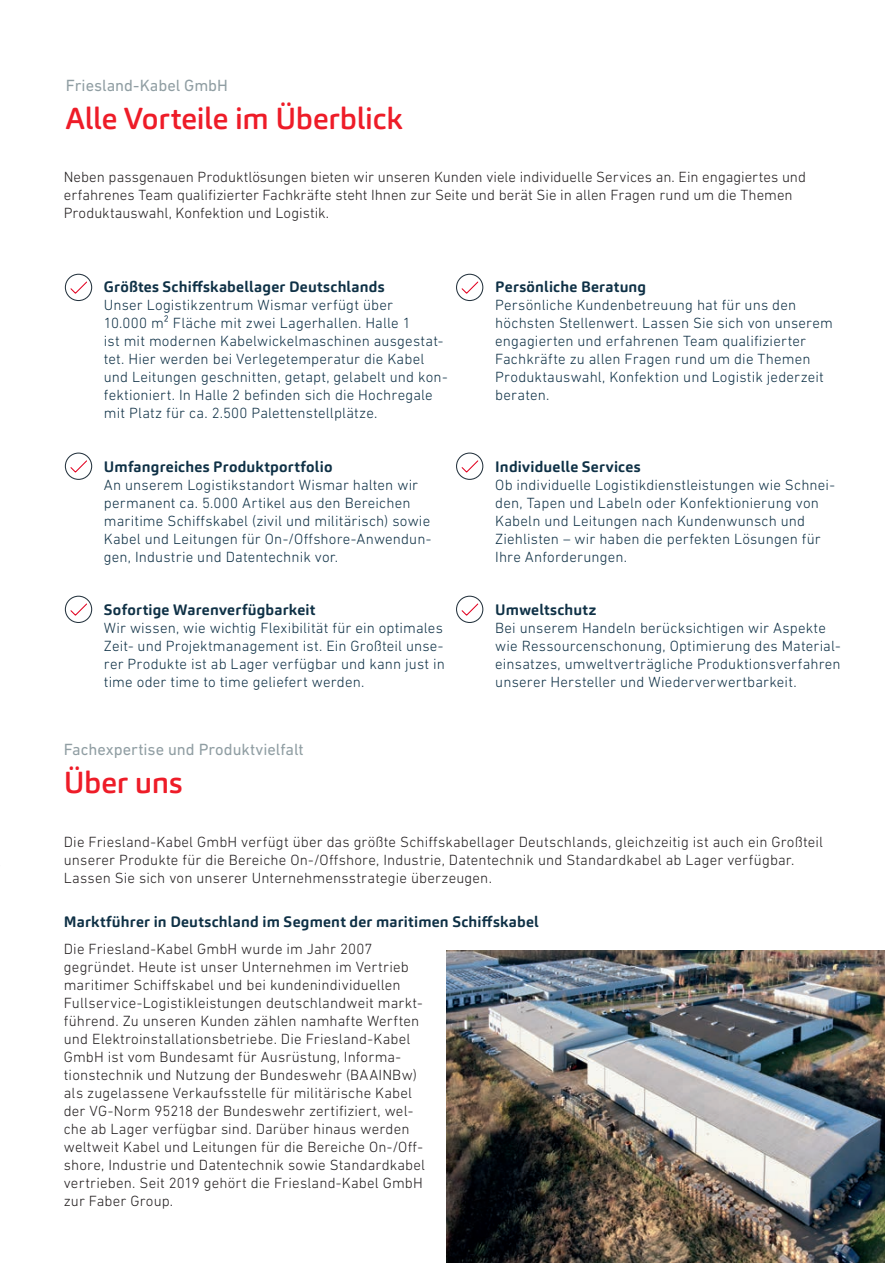
<style>
.page{position:relative;width:885px;height:1263px;background:#fff}
.page>*{position:absolute;margin:0;border:0;box-sizing:border-box;transform-origin:0 0}
.t1{font:500 30px "Carnas";letter-spacing:-.01em;color:#ee1c28}
.t2{font:16.5px "DIN Next W1 G";letter-spacing:-.005em;color:#909ea3}
.t3{font:300 15px/18px "DIN Next W1 G";letter-spacing:.01em;color:#0f3146}
.t4{font:300 15px/18px "DIN Next W1 G";letter-spacing:.01em;color:#231f20}
.t5{font:700 15px "Carnas";letter-spacing:.015em;color:#0f3146}
</style>
<div class="page">
<div style="left:65px;top:274px;width:27px;height:27px;border:1px solid #25343f;border-radius:50%"></div>
<svg style="left:70px;top:281px;width:17px;height:13px"></svg>
<div style="left:456px;top:274px;width:27px;height:27px;border:1px solid #25343f;border-radius:50%"></div>
<svg style="left:461px;top:281px;width:18px;height:13px"></svg>
<div style="left:65px;top:453px;width:27px;height:27px;border:1px solid #25343f;border-radius:50%"></div>
<svg style="left:70px;top:460px;width:17px;height:13px"></svg>
<div style="left:65px;top:596px;width:27px;height:27px;border:1px solid #25343f;border-radius:50%"></div>
<svg style="left:70px;top:603px;width:17px;height:13px"></svg>
<div style="left:456px;top:453px;width:27px;height:27px;border:1px solid #25343f;border-radius:50%"></div>
<svg style="left:461px;top:460px;width:18px;height:13px"></svg>
<div style="left:456px;top:596px;width:27px;height:27px;border:1px solid #25343f;border-radius:50%"></div>
<svg style="left:461px;top:603px;width:18px;height:13px"></svg>
<img style="left:446px;top:950px;width:438px;height:313px">
<p class="t2" style="left:66px;top:76px;width:163px">Friesland-Kabel GmbH</p>
<h1 class="t1" style="left:66px;top:99px;width:338px">Alle Vorteile im Überblick</h1>
<p class="t4" style="left:64px;top:168px;width:743px">Neben passgenauen Produktlösungen bieten wir unseren Kunden viele individuelle Services an. Ein engagiertes und erfahrenes Team qualifizierter Fachkräfte steht Ihnen zur Seite und berät Sie in allen Fragen rund um die Themen<br>Produktauswahl, Konfektion und Logistik.</p>
<p class="t5" style="left:104px;top:277px;width:282px">Größtes Schiffskabellager Deutschlands</p>
<p class="t3" style="left:104px;top:295px;width:345px">Unser Logistikzentrum Wismar verfügt über<br>10.000 m² Fläche mit zwei Lagerhallen. Halle 1<br>ist mit modernen Kabelwickelmaschinen ausgestat&shy;tet. Hier werden bei Verlegetemperatur die Kabel und Leitungen geschnitten, getapt, gelabelt und kon&shy;fektioniert. In Halle 2 befinden sich die Hochregale mit Platz für ca. 2.500 Palettenstellplätze.</p>
<p class="t5" style="left:104px;top:457px;width:230px">Umfangreiches Produktportfolio</p>
<p class="t3" style="left:104px;top:475px;width:329px">An unserem Logistikstandort Wismar halten wir permanent ca. 5.000 Artikel aus den Bereichen maritime Schiffskabel (zivil und militärisch) sowie Kabel und Leitungen für On-/Offshore-Anwendun&shy;gen, Industrie und Datentechnik vor.</p>
<p class="t5" style="left:104px;top:600px;width:213px">Sofortige Warenverfügbarkeit</p>
<p class="t3" style="left:104px;top:618px;width:342px">Wir wissen, wie wichtig Flexibilität für ein optimales Zeit- und Projektmanagement ist. Ein Großteil unse&shy;rer Produkte ist ab Lager verfügbar und kann just in time oder time to time geliefert werden.</p>
<p class="t2" style="left:64px;top:740px;width:241px">Fachexpertise und Produktvielfalt</p>
<h1 class="t1" style="left:64px;top:763px;width:120px">Über uns</h1>
<p class="t5" style="left:495px;top:277px;width:152px">Persönliche Beratung</p>
<p class="t3" style="left:495px;top:295px;width:339px">Persönliche Kundenbetreuung hat für uns den höchsten Stellenwert. Lassen Sie sich von unserem engagierten und erfahrenen Team qualifizierter Fachkräfte zu allen Fragen rund um die Themen Produktauswahl, Konfektion und Logistik jederzeit beraten.</p>
<p class="t5" style="left:495px;top:457px;width:147px">Individuelle Services</p>
<p class="t3" style="left:495px;top:475px;width:341px">Ob individuelle Logistikdienstleistungen wie Schnei&shy;den, Tapen und Labeln oder Konfektionierung von Kabeln und Leitungen nach Kundenwunsch und Ziehlisten – wir haben die perfekten Lösungen für Ihre Anforderungen.</p>
<p class="t5" style="left:495px;top:600px;width:102px">Umweltschutz</p>
<p class="t3" style="left:495px;top:618px;width:347px">Bei unserem Handeln berücksichtigen wir Aspekte wie Ressourcenschonung, Optimierung des Material&shy;einsatzes, umweltverträgliche Produktionsverfahren unserer Hersteller und Wiederverwertbarkeit.</p>
<p class="t4" style="left:64px;top:833px;width:760px">Die Friesland-Kabel GmbH verfügt über das größte Schiffskabellager Deutschlands, gleichzeitig ist auch ein Großteil unserer Produkte für die Bereiche On-/Offshore, Industrie, Datentechnik und Standardkabel ab Lager verfügbar.<br>Lassen Sie sich von unserer Unternehmensstrategie überzeugen.</p>
<p class="t5" style="left:64px;top:912px;width:476px">Marktführer in Deutschland im Segment der maritimen Schiffskabel</p>
<p class="t4" style="left:64px;top:940px;width:363px">Die Friesland-Kabel GmbH wurde im Jahr 2007 gegründet. Heute ist unser Unternehmen im Vertrieb maritimer Schiffskabel und bei kundenindividuellen Fullservice-Logistikleistungen deutschlandweit markt&shy;führend. Zu unseren Kunden zählen namhafte Werften und Elektroinstallationsbetriebe. Die Friesland-Kabel GmbH ist vom Bundesamt für Ausrüstung, Informa&shy;tionstechnik und Nutzung der Bundeswehr (BAAINBw) als zugelassene Verkaufsstelle für militärische Kabel der VG-Norm 95218 der Bundeswehr zertifiziert, wel&shy;che ab Lager verfügbar sind. Darüber hinaus werden weltweit Kabel und Leitungen für die Bereiche On-/Off&shy;shore, Industrie und Datentechnik sowie Standardkabel vertrieben. Seit 2019 gehört die Friesland-Kabel GmbH zur Faber Group.</p>
</div>
